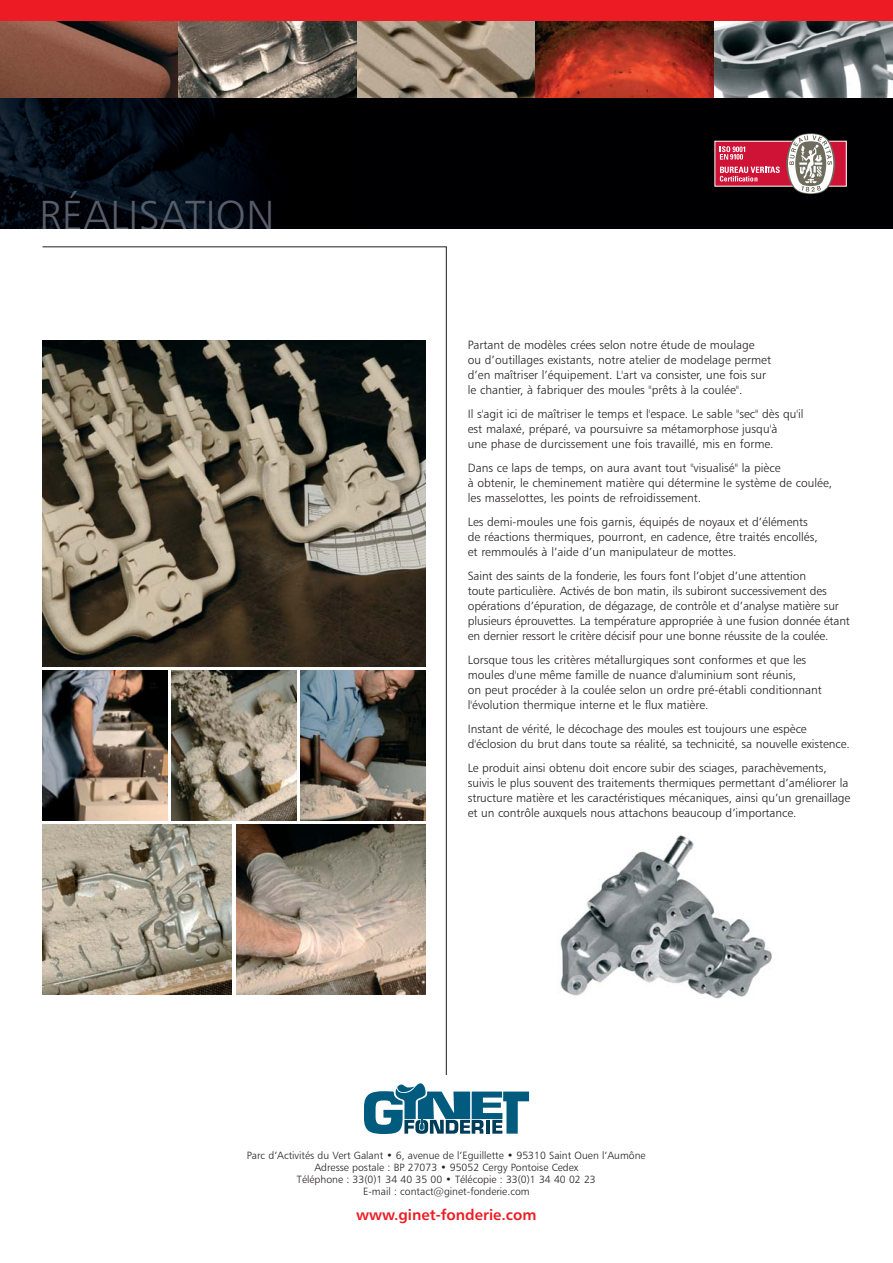
<style>
.page{position:relative;width:893px;height:1263px;background:#fff}
.page>*{position:absolute;margin:0;border:0;box-sizing:border-box;transform-origin:0 0}
.t1{font:42px "Humanist 777 BT Light B";color:#575d6a}
.t2{font:15px "Humanist 777 BT Bold B";color:#ed1c24}
.t3{font:12px/15px "Humanist 777 BT Light B";color:#231f20}
.t4{font:10.5px/12px "Humanist 777 BT Light B";color:#231f20;text-align:center}
</style>
<div class="page">
<img style="left:560px;top:835px;width:212px;height:164px">
<div style="left:0;top:98px;width:892px;height:132px;background:#000002"></div>
<img style="left:0;top:98px;width:356px;height:132px">
<div style="left:0;top:0;width:892px;height:21px;background:#ed1c24"></div>
<img style="left:0;top:21px;width:179px;height:77px">
<svg style="left:179px;top:21px;width:178px;height:77px"></svg>
<svg style="left:357px;top:21px;width:179px;height:77px"></svg>
<svg style="left:536px;top:21px;width:178px;height:77px"></svg>
<svg style="left:714px;top:21px;width:178px;height:77px"></svg>
<div style="left:715px;top:141px;width:131px;height:45px;background:#ce1337"></div>
<svg style="left:720px;top:167px;width:60px;height:15px"></svg>
<svg style="left:786px;top:133px;width:49px;height:61px"></svg>
<svg style="left:720px;top:146px;width:25px;height:14px"></svg>
<img style="left:42px;top:246px;width:405px;height:829px">
<svg style="left:364px;top:1083px;width:166px;height:51px"></svg>
<h1 class="t1" style="left:39px;top:189px;width:237px">RÉALISATION</h1>
<p class="t3" style="left:468px;top:337px;width:305px">Partant de modèles crées selon notre étude de moulage<br>ou d’outillages existants, notre atelier de modelage permet d’en maîtriser l’équipement. L'art va consister, une fois sur le chantier, à fabriquer des moules "prêts à la coulée".</p>
<p class="t3" style="left:468px;top:406px;width:337px">Il s'agit ici de maîtriser le temps et l'espace. Le sable "sec" dès qu'il est malaxé, préparé, va poursuivre sa métamorphose jusqu'à<br>une phase de durcissement une fois travaillé, mis en forme.</p>
<p class="t3" style="left:468px;top:460px;width:366px">Dans ce laps de temps, on aura avant tout "visualisé" la pièce<br>à obtenir, le cheminement matière qui détermine le système de coulée, les masselottes, les points de refroidissement.</p>
<p class="t3" style="left:468px;top:514px;width:351px">Les demi-moules une fois garnis, équipés de noyaux et d’éléments de réactions thermiques, pourront, en cadence, être traités encollés, et remmoulés à l’aide d’un manipulateur de mottes.</p>
<p class="t3" style="left:468px;top:568px;width:384px">Saint des saints de la fonderie, les fours font l’objet d’une attention<br>toute particulière. Activés de bon matin, ils subiront successivement des opérations d’épuration, de dégazage, de contrôle et d’analyse matière sur plusieurs éprouvettes. La température appropriée à une fusion donnée étant en dernier ressort le critère décisif pour une bonne réussite de la coulée.</p>
<p class="t3" style="left:468px;top:652px;width:356px">Lorsque tous les critères métallurgiques sont conformes et que les moules d'une même famille de nuance d'aluminium sont réunis,<br>on peut procéder à la coulée selon un ordre pré-établi conditionnant l'évolution thermique interne et le flux matière.</p>
<p class="t3" style="left:468px;top:721px;width:384px">Instant de vérité, le décochage des moules est toujours une espèce d'éclosion du brut dans toute sa réalité, sa technicité, sa nouvelle existence.</p>
<p class="t3" style="left:468px;top:760px;width:384px">Le produit ainsi obtenu doit encore subir des sciages, parachèvements, suivis le plus souvent des traitements thermiques permettant d’améliorer la structure matière et les caractéristiques mécaniques, ainsi qu’un grenaillage et un contrôle auxquels nous attachons beaucoup d’importance.</p>
<p class="t4" style="left:247px;top:1149px;width:400px">Parc d’Activités du Vert Galant • 6, avenue de l’Eguillette • 95310 Saint Ouen l’Aumône Adresse postale : BP 27073 • 95052 Cergy Pontoise Cedex<br>Téléphone : 33(0)1 34 40 35 00 • Télécopie : 33(0)1 34 40 02 23<br>E-mail : contact@ginet-fonderie.com</p>
<p class="t2" style="left:356px;top:1205px;width:182px">www.ginet-fonderie.com</p>
</div>
